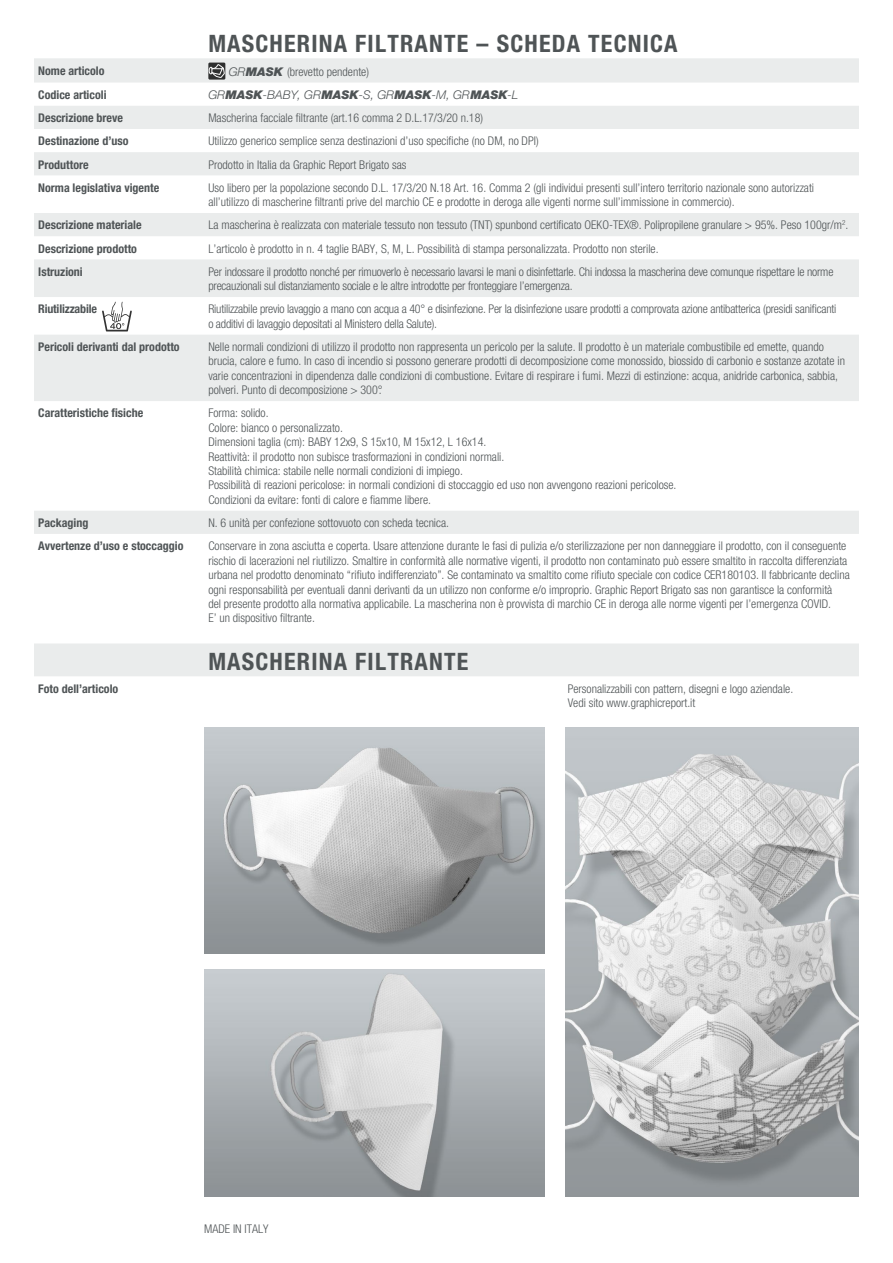
<style>
.page{position:relative;width:893px;height:1263px;background:#fff}
.page>*{position:absolute;margin:0;border:0;box-sizing:border-box;transform-origin:0 0}
.t1{font:24px "Helvetica Neue LT 77 Bd Cn";letter-spacing:.05em;color:#4f5456}
.t2{font:12px/14.4px "Helvetica Neue LT 47 Lt Cn";color:#4f5456}
.t3{font:12px "Helvetica Neue LT 77 Bd Cn";color:#4f5456}
.t4{font:12px "Helvetica Neue LT 46 Lt It";color:#4f5456}
.s1{font-family:"Helvetica Neue LT 46 Lt It"}
.s2{font-family:"Helvetica Neue LT 96 Blk It"}
</style>
<div class="page">
<svg style="left:34px;top:58px;width:825px;height:618px"></svg>
<div style="left:208px;top:63px;width:17px;height:17px;background:#2e2f2f"></div>
<svg style="left:209px;top:64px;width:16px;height:14px"></svg>
<svg style="left:102px;top:302px;width:30px;height:29px"></svg>
<img style="left:204px;top:727px;width:340px;height:227px">
<img style="left:566px;top:727px;width:293px;height:469px">
<img style="left:204px;top:969px;width:340px;height:227px">
<h1 class="t1" style="left:208px;top:29px;width:471px">MASCHERINA FILTRANTE – SCHEDA TECNICA</h1>
<p class="t3" style="left:38px;top:64px;width:68px">Nome articolo</p>
<p class="t2" style="left:229px;top:64px;width:142px"><span class="s1">GR</span><span class="s2">MASK</span> (brevetto pendente)</p>
<p class="t3" style="left:38px;top:88px;width:70px">Codice articoli</p>
<p class="t4" style="left:208px;top:87px;width:311px">GR<span class="s2">MASK</span>-BABY, GR<span class="s2">MASK</span>-S, GR<span class="s2">MASK</span>-M, GR<span class="s2">MASK</span>-L</p>
<p class="t3" style="left:38px;top:111px;width:86px">Descrizione breve</p>
<p class="t2" style="left:208px;top:111px;width:276px">Mascherina facciale filtrante (art.16 comma 2 D.L.17/3/20 n.18)</p>
<p class="t3" style="left:38px;top:134px;width:92px">Destinazione d’uso</p>
<p class="t2" style="left:208px;top:134px;width:332px">Utilizzo generico semplice senza destinazioni d’uso specifiche (no DM, no DPI)</p>
<p class="t3" style="left:38px;top:157px;width:52px">Produttore</p>
<p class="t2" style="left:208px;top:157px;width:200px">Prodotto in Italia da Graphic Report Brigato sas</p>
<p class="t3" style="left:38px;top:180px;width:122px">Norma legislativa vigente</p>
<p class="t2" style="left:208px;top:180px;width:607px">Uso libero per la popolazione secondo D.L. 17/3/20 N.18 Art. 16. Comma 2 (gli individui presenti sull’intero territorio nazionale sono autorizzati all’utilizzo di mascherine filtranti prive del marchio CE e prodotte in deroga alle vigenti norme sull’immissione in commercio).</p>
<p class="t3" style="left:38px;top:218px;width:105px">Descrizione materiale</p>
<p class="t2" style="left:208px;top:218px;width:641px">La mascherina è realizzata con materiale tessuto non tessuto (TNT) spunbond certificato OEKO-TEX®. Polipropilene granulare &gt; 95%. Peso 100gr/m<sup>2</sup>.</p>
<p class="t3" style="left:38px;top:241px;width:100px">Descrizione prodotto</p>
<p class="t2" style="left:208px;top:241px;width:452px">L’articolo è prodotto in n. 4 taglie BABY, S, M, L. Possibilità di stampa personalizzata. Prodotto non sterile.</p>
<p class="t3" style="left:38px;top:264px;width:46px">Istruzioni</p>
<p class="t2" style="left:208px;top:264px;width:627px">Per indossare il prodotto nonché per rimuoverlo è necessario lavarsi le mani o disinfettarle. Chi indossa la mascherina deve comunque rispettare le norme precauzionali sul distanziamento sociale e le altre introdotte per fronteggiare l’emergenza.</p>
<p class="t3" style="left:38px;top:302px;width:60px">Riutilizzabile</p>
<p class="t2" style="left:208px;top:302px;width:630px">Riutilizzabile previo lavaggio a mano con acqua a 40° e disinfezione. Per la disinfezione usare prodotti a comprovata azione antibatterica (presidi sanificanti o additivi di lavaggio depositati al Ministero della Salute).</p>
<p class="t3" style="left:38px;top:340px;width:143px">Pericoli derivanti dal prodotto</p>
<p class="t2" style="left:208px;top:340px;width:638px">Nelle normali condizioni di utilizzo il prodotto non rappresenta un pericolo per la salute. Il prodotto è un materiale combustibile ed emette, quando brucia, calore e fumo. In caso di incendio si possono generare prodotti di decomposizione come monossido, biossido di carbonio e sostanze azotate in varie concentrazioni in dipendenza dalle condizioni di combustione. Evitare di respirare i fumi. Mezzi di estinzione: acqua, anidride carbonica, sabbia, polveri. Punto di decomposizione &gt; 300°.</p>
<p class="t3" style="left:38px;top:406px;width:107px">Caratteristiche fisiche</p>
<p class="t2" style="left:208px;top:406px;width:470px">Forma: solido.<br>Colore: bianco o personalizzato.<br>Dimensioni taglia (cm): BABY 12x9, S 15x10, M 15x12, L 16x14.<br>Reattività: il prodotto non subisce trasformazioni in condizioni normali.<br>Stabilità chimica: stabile nelle normali condizioni di impiego.<br>Possibilità di reazioni pericolose: in normali condizioni di stoccaggio ed uso non avvengono reazioni pericolose.<br>Condizioni da evitare: fonti di calore e fiamme libere.</p>
<p class="t3" style="left:38px;top:516px;width:52px">Packaging</p>
<p class="t2" style="left:208px;top:516px;width:242px">N. 6 unità per confezione sottovuoto con scheda tecnica.</p>
<p class="t3" style="left:38px;top:539px;width:147px">Avvertenze d’uso e stoccaggio</p>
<p class="t2" style="left:208px;top:539px;width:643px">Conservare in zona asciutta e coperta. Usare attenzione durante le fasi di pulizia e/o sterilizzazione per non danneggiare il prodotto, con il conseguente rischio di lacerazioni nel riutilizzo. Smaltire in conformità alle normative vigenti, il prodotto non contaminato può essere smaltito in raccolta differenziata urbana nel prodotto denominato “rifiuto indifferenziato”. Se contaminato va smaltito come rifiuto speciale con codice CER180103. Il fabbricante declina ogni responsabilità per eventuali danni derivanti da un utilizzo non conforme e/o improprio. Graphic Report Brigato sas non garantisce la conformità<br>del presente prodotto alla normativa applicabile. La mascherina non è provvista di marchio CE in deroga alle norme vigenti per l’emergenza COVID.<br>E’ un dispositivo filtrante.</p>
<h1 class="t1" style="left:208px;top:647px;width:262px">MASCHERINA FILTRANTE</h1>
<p class="t3" style="left:38px;top:681px;width:82px">Foto dell’articolo</p>
<p class="t2" style="left:568px;top:681px;width:227px">Personalizzabili con pattern, disegni e logo aziendale.<br>Vedi sito www.graphicreport.it</p>
<p class="t2" style="left:204px;top:1222px;width:66px">MADE IN ITALY</p>
</div>
